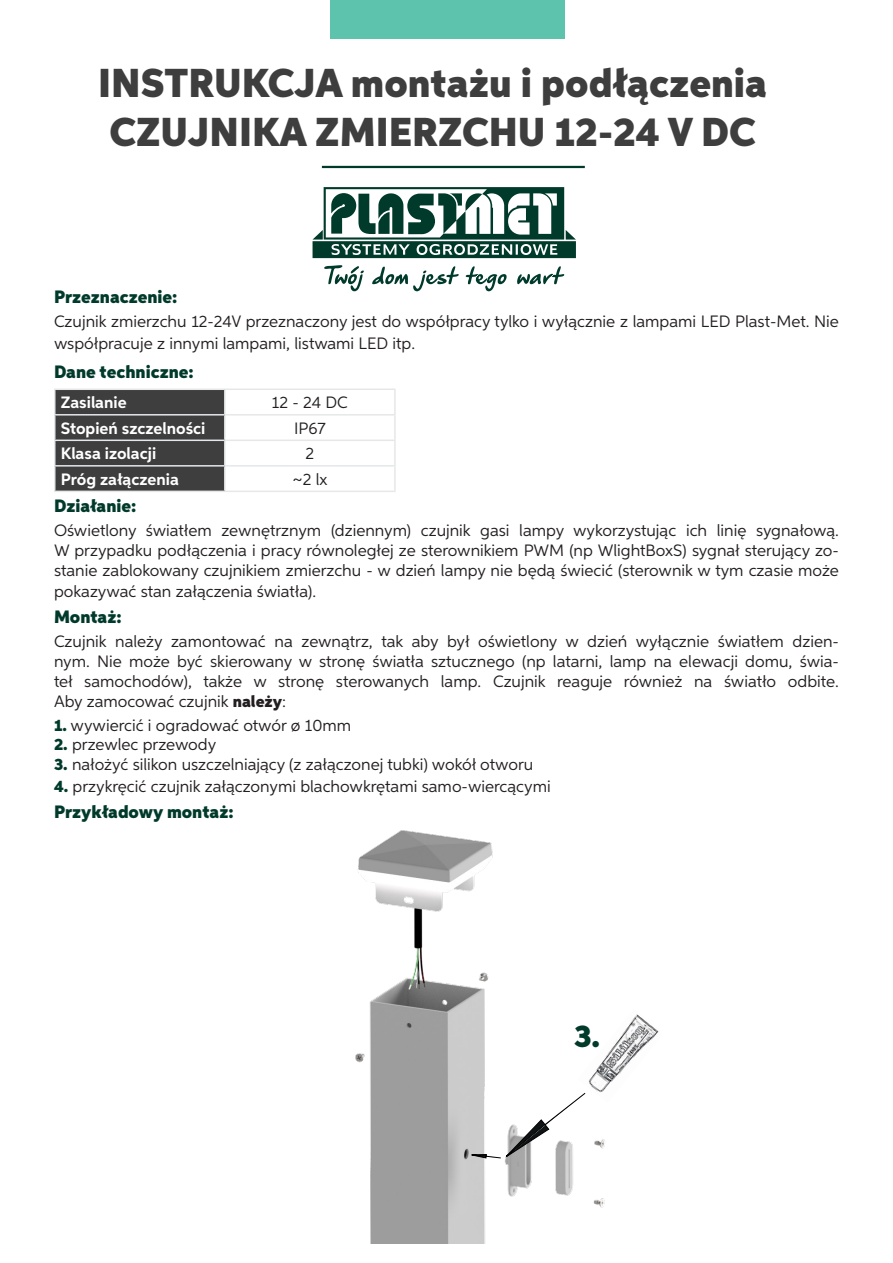
<style>
.page{position:relative;width:893px;height:1263px;background:#fff}
.page>*{position:absolute;margin:0;border:0;box-sizing:border-box;transform-origin:0 0}
.t1{font:900 40.5px "Aspira";color:#3e3e3f}
.t2{font:900 31.5px "Aspira";color:#003a2b}
.t3{font:900 18px "Aspira";color:#003a2b}
.t4{font:16.5px/19.8px "Aspira";color:#231f20}
.t5{font:700 16.5px "Aspira";color:#fff}
.s1{font-weight:900}
.s2{font-weight:900;color:#003a2b}
</style>
<div class="page">
<div style="left:330px;top:0;width:235px;height:38px;background:#5dc3ad"></div>
<hr style="left:322px;top:166px;width:263px;height:2px;background:#003a2b">
<div style="left:56px;top:390px;width:168px;height:101px;background:#3e3e3f"></div>
<hr style="left:54px;top:388px;width:171px;height:2px;background:#e6e7e9">
<hr style="left:54px;top:390px;width:2px;height:24px;background:#e6e7e9">
<hr style="left:225px;top:388px;width:171px;height:2px;background:#e6e7e9">
<hr style="left:224px;top:390px;width:2px;height:24px;background:#e6e7e9">
<hr style="left:394px;top:390px;width:2px;height:24px;background:#e6e7e9">
<hr style="left:54px;top:414px;width:171px;height:1px;background:#e6e7e9">
<hr style="left:54px;top:415px;width:2px;height:25px;background:#e6e7e9">
<hr style="left:225px;top:414px;width:171px;height:1px;background:#e6e7e9">
<hr style="left:224px;top:415px;width:2px;height:25px;background:#e6e7e9">
<hr style="left:394px;top:415px;width:2px;height:25px;background:#e6e7e9">
<hr style="left:54px;top:440px;width:171px;height:1px;background:#e6e7e9">
<hr style="left:54px;top:441px;width:2px;height:24px;background:#e6e7e9">
<hr style="left:225px;top:440px;width:171px;height:1px;background:#e6e7e9">
<hr style="left:224px;top:441px;width:2px;height:24px;background:#e6e7e9">
<hr style="left:394px;top:441px;width:2px;height:24px;background:#e6e7e9">
<hr style="left:54px;top:465px;width:171px;height:2px;background:#e6e7e9">
<hr style="left:54px;top:467px;width:2px;height:24px;background:#e6e7e9">
<hr style="left:225px;top:465px;width:171px;height:2px;background:#e6e7e9">
<hr style="left:224px;top:467px;width:2px;height:24px;background:#e6e7e9">
<hr style="left:394px;top:467px;width:2px;height:24px;background:#e6e7e9">
<hr style="left:54px;top:491px;width:171px;height:1px;background:#e6e7e9">
<hr style="left:225px;top:491px;width:171px;height:1px;background:#e6e7e9">
<img style="left:355px;top:830px;width:250px;height:414px">
<svg style="left:313px;top:187px;width:263px;height:71px"></svg>
<svg style="left:324px;top:265px;width:240px;height:26px"></svg>
<img style="left:578px;top:1010px;width:81px;height:93px">
<svg style="left:459px;top:1092px;width:127px;height:73px"></svg>
<p class="t1" style="left:98px;top:58px;width:670px">INSTRUKCJA montażu i podłączenia</p>
<p class="t1" style="left:110px;top:107px;width:648px">CZUJNIKA ZMIERZCHU 12-24 V DC</p>
<p class="t3" style="left:54px;top:286px;width:125px">Przeznaczenie:</p>
<p class="t4" style="left:54px;top:310px;width:786px;line-height:21.6px">Czujnik zmierzchu 12-24V przeznaczony jest do współpracy tylko i wyłącznie z lampami LED Plast-Met. Nie współpracuje z innymi lampami, listwami LED itp.</p>
<p class="t3" style="left:54px;top:361px;width:141px">Dane techniczne:</p>
<p class="t5" style="left:61px;top:393px;width:67px">Zasilanie</p>
<p class="t4" style="left:272px;top:393px;width:77px">12 - 24 DC</p>
<p class="t5" style="left:61px;top:418px;width:146px">Stopień szczelności</p>
<p class="t4" style="left:294px;top:418px;width:33px">IP67</p>
<p class="t5" style="left:61px;top:444px;width:97px">Klasa izolacji</p>
<p class="t4" style="left:306px;top:444px;width:10px">2</p>
<p class="t5" style="left:61px;top:469px;width:120px">Próg załączenia</p>
<p class="t4" style="left:292px;top:469px;width:36px">~2 lx</p>
<p class="t3" style="left:54px;top:495px;width:84px">Działanie:</p>
<p class="t4" style="left:54px;top:520px;width:786px">Oświetlony światłem zewnętrznym (dziennym) czujnik gasi lampy wykorzystując ich linię sygnałową.</p>
<p class="t4" style="left:54px;top:540px;width:786px">W przypadku podłączenia i pracy równoległej ze sterownikiem PWM (np WlightBoxS) sygnał sterujący zo&shy;stanie zablokowany czujnikiem zmierzchu - w dzień lampy nie będą świecić (sterownik w tym czasie może</p>
<p class="t4" style="left:54px;top:581px;width:264px">pokazywać stan załączenia światła).</p>
<p class="t3" style="left:54px;top:606px;width:69px">Montaż:</p>
<p class="t4" style="left:54px;top:631px;width:786px;text-align:justify">Czujnik należy zamontować na zewnątrz, tak aby był oświetlony w dzień wyłącznie światłem dzien&shy;nym. Nie może być skierowany w stronę światła sztucznego (np latarni, lamp na elewacji domu, świa&shy;teł samochodów), także w stronę sterowanych lamp. Czujnik reaguje również na światło odbite.</p>
<p class="t4" style="left:54px;top:691px;width:234px">Aby zamocować czujnik <span class="s1">należy</span>:</p>
<p class="t4" style="left:54px;top:715px;width:299px"><span class="s2">1.</span> wywiercić i ogradować otwór ø 10mm</p>
<p class="t4" style="left:54px;top:734px;width:164px"><span class="s2">2.</span> przewlec przewody</p>
<p class="t4" style="left:54px;top:754px;width:481px"><span class="s2">3.</span> nałożyć silikon uszczelniający (z załączonej tubki) wokół otworu</p>
<p class="t4" style="left:54px;top:776px;width:498px"><span class="s2">4.</span> przykręcić czujnik załączonymi blachowkrętami samo-wiercącymi</p>
<p class="t3" style="left:54px;top:800px;width:181px">Przykładowy montaż:</p>
<p class="t2" style="left:574px;top:1017px;width:28px">3.</p>
</div>
